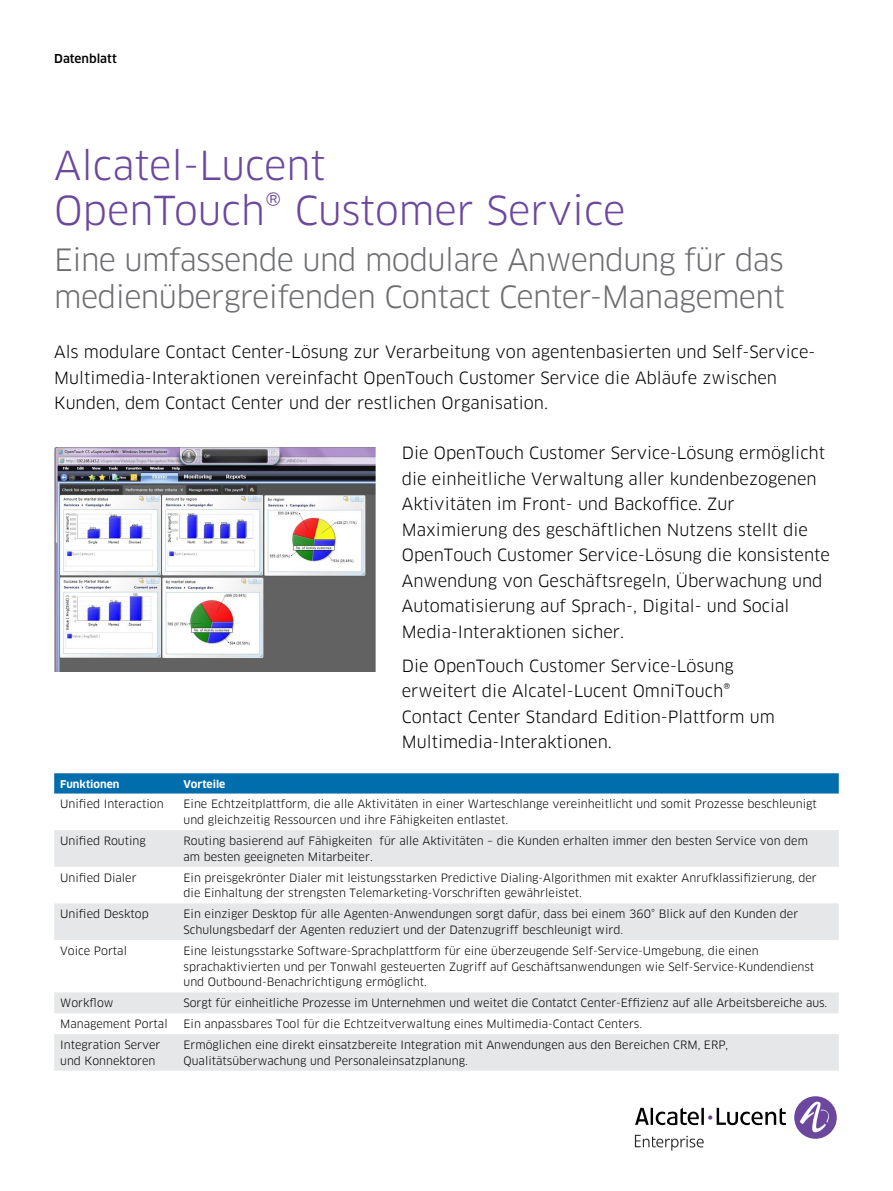
<style>
.page{position:relative;width:893px;height:1191px;background:#fff}
.page>*{position:absolute;margin:0;border:0;box-sizing:border-box;transform-origin:0 0}
.t1{font:39px/45px "Clan OT";color:#6b489d}
.t2{font:30px/37.5px "Clan OT";letter-spacing:-.02em;color:#6d6e71}
.t3{font:16.5px/25.5px "Clan OT";color:#000}
.t4{font:500 12px "Clan OT";color:#000}
.t5{font:11.25px/15.8px "Clan OT";color:#000}
.t6{font:700 10.5px "Clan OT";color:#fff}
</style>
<div class="page">
<div style="left:794px;top:1096px;width:43px;height:42px;background:#6b489d;border-radius:50%"></div>
<svg style="left:800px;top:1101px;width:32px;height:32px"></svg>
<svg style="left:635px;top:1107px;width:151px;height:18px"></svg>
<svg style="left:635px;top:1134px;width:69px;height:16px"></svg>
<img style="left:54px;top:447px;width:321px;height:224px">
<div style="left:54px;top:773px;width:785px;height:20px;background:#006dad"></div>
<svg style="left:54px;top:830px;width:785px;height:240px;fill:#e6e7e8"></svg>
<p class="t4" style="left:54px;top:51px;width:64px">Datenblatt</p>
<h1 class="t1" style="left:54px;top:143px;width:573px">Alcatel-Lucent<br>OpenTouch® Customer Service</h1>
<h2 class="t2" style="left:54px;top:241px;width:732px">Eine umfassende und modulare Anwendung für das medienübergreifenden Contact Center-Management</h2>
<p class="t3" style="left:54px;top:339px;width:763px">Als modulare Contact Center-Lösung zur Verarbeitung von agentenbasierten und Self-Service-<br>Multimedia-Interaktionen vereinfacht OpenTouch Customer Service die Abläufe zwischen<br>Kunden, dem Contact Center und der restlichen Organisation.</p>
<p class="t3" style="left:402px;top:440px;width:430px">Die OpenTouch Customer Service-Lösung ermöglicht die einheitliche Verwaltung aller kundenbezogenen Aktivitäten im Front- und Backoffice. Zur Maximierung des geschäftlichen Nutzens stellt die OpenTouch Customer Service-Lösung die konsistente Anwendung von Geschäftsregeln, Überwachung und Automatisierung auf Sprach-, Digital- und Social Media-Interaktionen sicher.</p>
<h3 class="t3" style="left:402px;top:653px;width:374px">Die OpenTouch Customer Service-Lösung erweitert die Alcatel-Lucent OmniTouch® Contact Center Standard Edition-Plattform um Multimedia-Interaktionen.</h3>
<p class="t6" style="left:60px;top:777px;width:61px">Funktionen</p>
<p class="t6" style="left:184px;top:777px;width:43px">Vorteile</p>
<p class="t5" style="left:60px;top:796px;width:105px">Unified Interaction</p>
<p class="t5" style="left:184px;top:796px;width:635px">Eine Echtzeitplattform, die alle Aktivitäten in einer Warteschlange vereinheitlicht und somit Prozesse beschleunigt und gleichzeitig Ressourcen und ihre Fähigkeiten entlastet.</p>
<p class="t5" style="left:60px;top:833px;width:87px">Unified Routing</p>
<p class="t5" style="left:184px;top:833px;width:626px">Routing basierend auf Fähigkeiten für alle Aktivitäten – die Kunden erhalten immer den besten Service von dem am besten geeigneten Mitarbeiter.</p>
<p class="t5" style="left:60px;top:869px;width:78px">Unified Dialer</p>
<p class="t5" style="left:184px;top:869px;width:635px">Ein preisgekrönter Dialer mit leistungsstarken Predictive Dialing-Algorithmen mit exakter Anrufklassifizierung, der die Einhaltung der strengsten Telemarketing-Vorschriften gewährleistet.</p>
<p class="t5" style="left:60px;top:906px;width:90px">Unified Desktop</p>
<p class="t5" style="left:184px;top:906px;width:616px">Ein einziger Desktop für alle Agenten-Anwendungen sorgt dafür, dass bei einem 360° Blick auf den Kunden der<br>Schulungsbedarf der Agenten reduziert und der Datenzugriff beschleunigt wird.</p>
<p class="t5" style="left:60px;top:943px;width:68px">Voice Portal</p>
<p class="t5" style="left:184px;top:943px;width:632px">Eine leistungsstarke Software-Sprachplattform für eine überzeugende Self-Service-Umgebung, die einen sprachaktivierten und per Tonwahl gesteuerten Zugriff auf Geschäftsanwendungen wie Self-Service-Kundendienst und Outbound-Benachrichtigung ermöglicht.</p>
<p class="t5" style="left:60px;top:995px;width:55px">Workflow</p>
<p class="t5" style="left:184px;top:995px;width:645px">Sorgt für einheitliche Prozesse im Unternehmen und weitet die Contatct Center-Effizienz auf alle Arbeitsbereiche aus.</p>
<p class="t5" style="left:60px;top:1016px;width:109px">Management Portal</p>
<p class="t5" style="left:184px;top:1016px;width:460px">Ein anpassbares Tool für die Echtzeitverwaltung eines Multimedia-Contact Centers.</p>
<p class="t5" style="left:60px;top:1037px;width:102px">Integration Server und Konnektoren</p>
<p class="t5" style="left:184px;top:1037px;width:546px">Ermöglichen eine direkt einsatzbereite Integration mit Anwendungen aus den Bereichen CRM, ERP,<br>Qualitätsüberwachung und Personaleinsatzplanung.</p>
</div>
